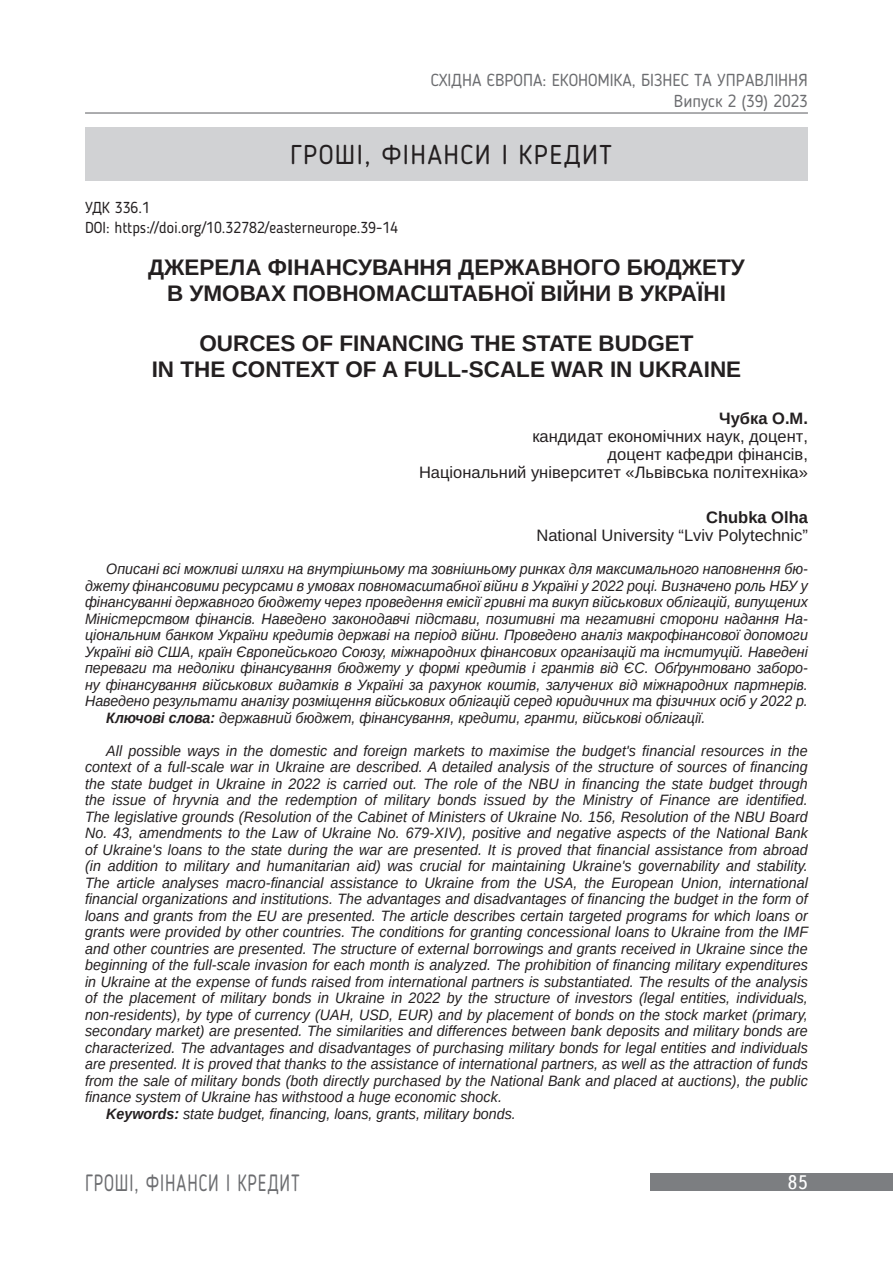
<style>
.page{position:relative;width:893px;height:1263px;background:#fff}
.page>*{position:absolute;margin:0;border:0;box-sizing:border-box;transform-origin:0 0}
.Раздел{font:27px "Blogger Sans";letter-spacing:.05em;color:#231f20}
.t1{font:23.4px "Blogger Sans";letter-spacing:.05em;color:#6c6d70;scale:.77 1}
.Заголовок{font:700 22.5px/25.5px "Arimo";color:#231f20;text-align:center}
.Заголовок_ENG{font:700 22.5px/25.5px "Arimo";color:#231f20;text-align:center}
.t2{font:19.5px "Ukrainian Text";color:#fff}
.t3{font:17.25px/20.7px "Blogger Sans";color:#6c6d70;text-align:right}
.Должность{font:16.5px "Arimo";color:#231f20}
.Фамилия_ENG{font:700 16.5px "Arimo";color:#231f20}
.Фамилия{font:700 16.5px "Arimo";color:#231f20}
.DOI{font:15.75px "Blogger Sans";color:#231f20}
.УДК{font:15.75px "Blogger Sans";color:#231f20}
.Анотация{font:italic 15px/16.5px "Arimo";color:#231f20;text-align:justify;scale:.95 1}
.s1{font-weight:700}
</style>
<div class="page">
<hr style="left:85px;top:112px;width:723px;height:2px;background:#6c6d70">
<div style="left:651px;top:1173px;width:242px;height:18px;background:#7c7e81"></div>
<div style="left:85px;top:128px;width:723px;height:53px;background:#d1d2d4"></div>
<p class="t3" style="left:431px;top:69px;width:379px">СХІДНА ЄВРОПА: ЕКОНОМІКА, БІЗНЕС ТА УПРАВЛІННЯ<br>Випуск 2 (39) 2023</p>
<p class="Раздел" style="left:290px;top:139px;width:324px">ГРОШІ, ФІНАНСИ І КРЕДИТ</p>
<p class="УДК" style="left:85px;top:198px;width:66px">УДК 336.1</p>
<p class="DOI" style="left:85px;top:218px;width:315px">DOI: https://doi.org/10.32782/easterneurope.39-14</p>
<p class="Заголовок" style="left:148px;top:255px;width:598px">ДЖЕРЕЛА ФІНАНСУВАННЯ ДЕРЖАВНОГО БЮДЖЕТУ<br>В УМОВАХ ПОВНОМАСШТАБНОЇ ВІЙНИ В УКРАЇНІ</p>
<p class="Заголовок_ENG" style="left:152px;top:331px;width:591px">OURCES OF FINANCING THE STATE BUDGET<br>IN THE CONTEXT OF A FULL-SCALE WAR IN UKRAINE</p>
<p class="Фамилия" style="left:719px;top:407px;width:90px">Чубка О.М.</p>
<p class="Должность" style="left:532px;top:425px;width:277px">кандидат економічних наук, доцент,</p>
<p class="Должность" style="left:608px;top:443px;width:202px">доцент кафедри фінансів,</p>
<p class="Должность" style="left:419px;top:461px;width:390px">Національний університет «Львівська політехніка»</p>
<p class="Фамилия_ENG" style="left:706px;top:506px;width:103px">Chubka Olha</p>
<p class="Должность" style="left:536px;top:524px;width:273px">National University “Lviv Polytechnic”</p>
<p class="Анотация" style="left:85px;top:560px;width:762px;text-indent:21px">Описані всі можливі шляхи на внутрішньому та зовнішньому ринках для максимального наповнення бю&shy;джету фінансовими ресурсами в умовах повномасштабної війни в Україні у 2022 році. Визначено роль НБУ у фінансуванні державного бюджету через проведення емісії гривні та викуп військових облігацій, випущених Міністерством фінансів. Наведено законодавчі підстави, позитивні та негативні сторони надання На&shy;ціональним банком України кредитів державі на період війни. Проведено аналіз макрофінансової допомоги Україні від США, країн Європейського Союзу, міжнародних фінансових організацій та інституцій. Наведені переваги та недоліки фінансування бюджету у формі кредитів і грантів від ЄС. Обґрунтовано заборо&shy;ну фінансування військових видатків в Україні за рахунок коштів, залучених від міжнародних партнерів.<br>Наведено результати аналізу розміщення військових облігацій серед юридичних та фізичних осіб у 2022 р.</p>
<p class="Анотация" style="left:106px;top:709px;width:632px"><span class="s1">Ключові слова:</span> державний бюджет, фінансування, кредити, гранти, військові облігації.</p>
<p class="Анотация" style="left:85px;top:742px;width:763px;text-indent:21px">All possible ways in the domestic and foreign markets to maximise the budget's financial resources in the context of a full-scale war in Ukraine are described. A detailed analysis of the structure of sources of financing the state budget in Ukraine in 2022 is carried out. The role of the NBU in financing the state budget through the issue of hryvnia and the redemption of military bonds issued by the Ministry of Finance are identified.<br>The legislative grounds (Resolution of the Cabinet of Ministers of Ukraine No. 156, Resolution of the NBU Board No. 43, amendments to the Law of Ukraine No. 679-XIV), positive and negative aspects of the National Bank of Ukraine's loans to the state during the war are presented. It is proved that financial assistance from abroad (in addition to military and humanitarian aid) was crucial for maintaining Ukraine's governability and stability.<br>The article analyses macro-financial assistance to Ukraine from the USA, the European Union, international financial organizations and institutions. The advantages and disadvantages of financing the budget in the form of loans and grants from the EU are presented. The article describes certain targeted programs for which loans or grants were provided by other countries. The conditions for granting concessional loans to Ukraine from the IMF and other countries are presented. The structure of external borrowings and grants received in Ukraine since the beginning of the full-scale invasion for each month is analyzed. The prohibition of financing military expenditures in Ukraine at the expense of funds raised from international partners is substantiated. The results of the analysis of the placement of military bonds in Ukraine in 2022 by the structure of investors (legal entities, individuals, non-residents), by type of currency (UAH, USD, EUR) and by placement of bonds on the stock market (primary, secondary market) are presented. The similarities and differences between bank deposits and military bonds are characterized. The advantages and disadvantages of purchasing military bonds for legal entities and individuals are presented. It is proved that thanks to the assistance of international partners, as well as the attraction of funds from the sale of military bonds (both directly purchased by the National Bank and placed at auctions), the public finance system of Ukraine has withstood a huge economic shock.</p>
<p class="Анотация" style="left:106px;top:1105px;width:433px"><span class="s1">Keywords:</span> state budget, financing, loans, grants, military bonds.</p>
<h2 class="t1" style="left:85px;top:1168px;width:280px">ГРОШІ, ФІНАНСИ І КРЕДИТ</h2>
<h3 class="t2" style="left:787px;top:1172px;width:22px">85</h3>
</div>
